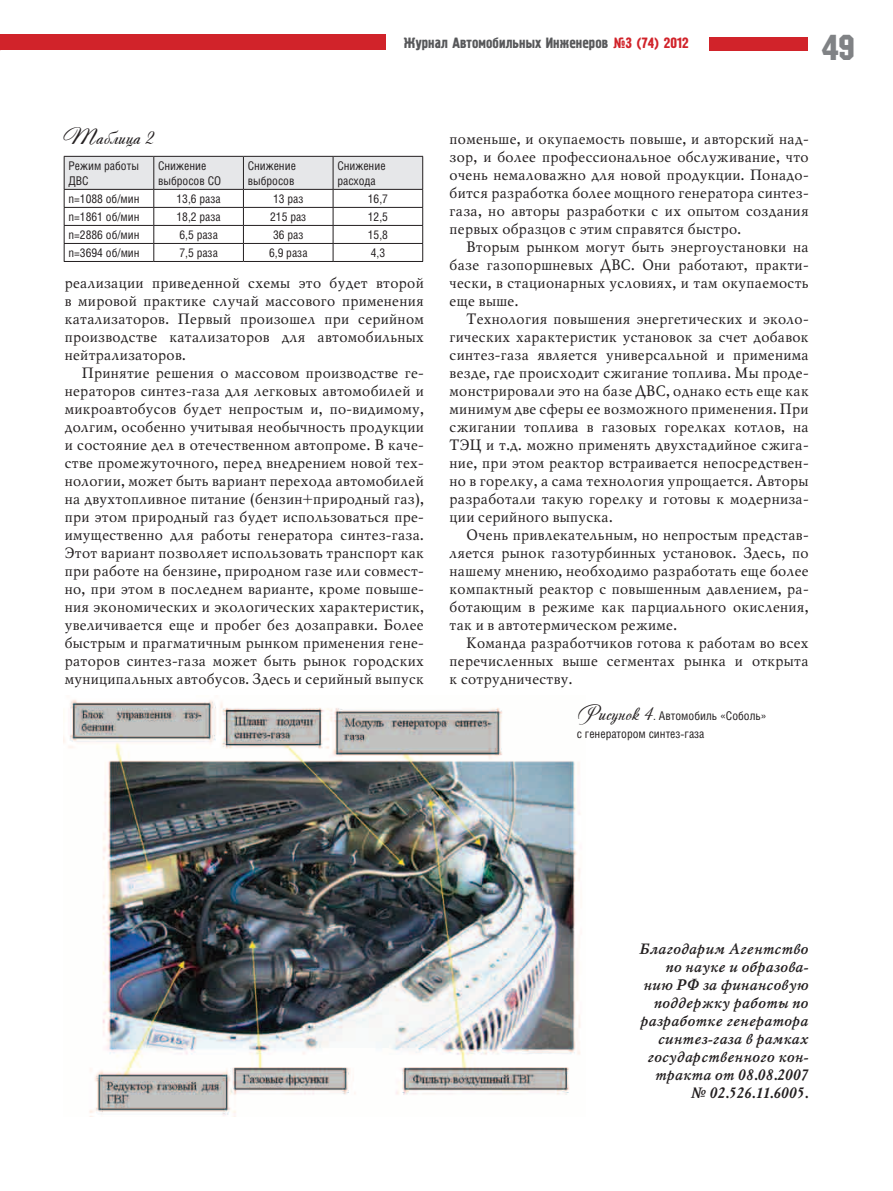
<style>
.page{position:relative;width:893px;height:1191px;background:#fff}
.page>*{position:absolute;margin:0;border:0;box-sizing:border-box;transform-origin:0 0}
.t1{font:36px "Machine C";color:#808285}
.t2{font:21px "Andantinoscript";color:#231f20}
.t3{font:15px/18px "Mysl C";color:#231f20;text-align:justify}
.t4{font:italic 700 15px/18px "Mysl C";color:#231f20;text-align:right}
.t5{font:15px "Pollock 1 C";color:#57585a}
.t6{font:12px/15px "Helios Cond";color:#231f20}
.s1{color:#d1232a}
.s2{font-family:"Andantinoscript";font-size:21px}
</style>
<div class="page">
<div style="left:0;top:34px;width:386px;height:16px;background:#d1232a"></div>
<div style="left:709px;top:38px;width:99px;height:13px;background:#d1232a"></div>
<svg style="left:64px;top:156px;width:359px;height:105px"></svg>
<hr style="left:64px;top:261px;width:90px;height:1px;background:#231f20">
<hr style="left:154px;top:261px;width:89px;height:1px;background:#231f20">
<hr style="left:243px;top:261px;width:90px;height:1px;background:#231f20">
<hr style="left:333px;top:261px;width:90px;height:1px;background:#231f20">
<img style="left:64px;top:700px;width:516px;height:416px">
<p class="t5" style="left:404px;top:34px;width:286px">Журнал Автомобильных Инженеров <span class="s1">№3 (74) 2012</span></p>
<h1 class="t1" style="left:822px;top:27px;width:34px">49</h1>
<h2 class="t2" style="left:64px;top:123px;width:92px">Таблица 2</h2>
<p class="t6" style="left:68px;top:158px;width:72px">Режим работы<br>ДВС</p>
<p class="t6" style="left:158px;top:158px;width:53px">Снижение выбросов СО</p>
<p class="t6" style="left:248px;top:158px;width:50px">Снижение выбросов</p>
<p class="t6" style="left:337px;top:158px;width:50px">Снижение расхода</p>
<p class="t6" style="left:68px;top:191px;width:73px">n=1088 об/мин</p>
<p class="t6" style="left:176px;top:191px;width:46px">13,6 раза</p>
<p class="t6" style="left:273px;top:191px;width:32px">13 раз</p>
<p class="t6" style="left:368px;top:191px;width:22px">16,7</p>
<p class="t6" style="left:68px;top:209px;width:73px">n=1861 об/мин</p>
<p class="t6" style="left:176px;top:209px;width:46px">18,2 раза</p>
<p class="t6" style="left:270px;top:209px;width:38px">215 раз</p>
<p class="t6" style="left:368px;top:209px;width:22px">12,5</p>
<p class="t6" style="left:68px;top:227px;width:73px">n=2886 об/мин</p>
<p class="t6" style="left:179px;top:227px;width:40px">6,5 раза</p>
<p class="t6" style="left:273px;top:227px;width:32px">36 раз</p>
<p class="t6" style="left:368px;top:227px;width:22px">15,8</p>
<p class="t6" style="left:68px;top:245px;width:73px">n=3694 об/мин</p>
<p class="t6" style="left:179px;top:245px;width:40px">7,5 раза</p>
<p class="t6" style="left:269px;top:245px;width:40px">6,9 раза</p>
<p class="t6" style="left:371px;top:245px;width:16px">4,3</p>
<p class="t3" style="left:64px;top:274px;width:361px">реализации приведенной схемы это будет второй в мировой практике случай массового применения катализаторов. Первый произошел при серийном производстве катализаторов для автомобильных нейтрализаторов.</p>
<p class="t3" style="left:64px;top:364px;width:361px;text-indent:17px">Принятие решения о массовом производстве ге&shy;нераторов синтез-газа для легковых автомобилей и микроавтобусов будет непростым и, по-видимому, долгим, особенно учитывая необычность продукции и состояние дел в отечественном автопроме. В каче&shy;стве промежуточного, перед внедрением новой тех&shy;нологии, может быть вариант перехода автомобилей на двухтопливное питание (бензин+природный газ), при этом природный газ будет использоваться пре&shy;имущественно для работы генератора синтез-газа.<br>Этот вариант позволяет использовать транспорт как при работе на бензине, природном газе или совмест&shy;но, при этом в последнем варианте, кроме повыше&shy;ния экономических и экологических характеристик, увеличивается еще и пробег без дозаправки. Более быстрым и прагматичным рынком применения гене&shy;раторов синтез-газа может быть рынок городских муниципальных автобусов. Здесь и серийный выпуск</p>
<p class="t3" style="left:449px;top:130px;width:361px">поменьше, и окупаемость повыше, и авторский над&shy;зор, и более профессиональное обслуживание, что очень немаловажно для новой продукции. Понадо&shy;бится разработка более мощного генератора синтез&shy;газа, но авторы разработки с их опытом создания первых образцов с этим справятся быстро.</p>
<p class="t3" style="left:449px;top:238px;width:361px;text-indent:17px">Вторым рынком могут быть энергоустановки на базе газопоршневых ДВС. Они работают, практи&shy;чески, в стационарных условиях, и там окупаемость еще выше.</p>
<p class="t3" style="left:449px;top:310px;width:361px;text-indent:17px">Технология повышения энергетических и эколо&shy;гических характеристик установок за счет добавок синтез-газа является универсальной и применима везде, где происходит сжигание топлива. Мы проде&shy;монстрировали это на базе ДВС, однако есть еще как минимум две сферы ее возможного применения. При сжигании топлива в газовых горелках котлов, на ТЭЦ и т.д. можно применять двухстадийное сжига&shy;ние, при этом реактор встраивается непосредствен&shy;но в горелку, а сама технология упрощается. Авторы разработали такую горелку и готовы к модерниза&shy;ции серийного выпуска.</p>
<p class="t3" style="left:449px;top:526px;width:361px;text-indent:17px">Очень привлекательным, но непростым представ&shy;ляется рынок газотурбинных установок. Здесь, по нашему мнению, необходимо разработать еще более компактный реактор с повышенным давлением, ра&shy;ботающим в режиме как парциального окисления, так и в автотермическом режиме.</p>
<p class="t3" style="left:449px;top:634px;width:361px;text-indent:17px">Команда разработчиков готова к работам во всех перечисленных выше сегментах рынка и открыта к сотрудничеству.</p>
<p class="t6" style="left:577px;top:707px;width:191px;line-height:18px"><span class="s2">Рисунок 4</span>. Автомобиль «Соболь» с генератором синтез-газа</p>
<p class="t4" style="left:639px;top:940px;width:171px">Благодарим Агентство по науке и образова&shy;нию РФ за финансовую поддержку работы по разработке генератора синтез-газа в рамках государственного кон&shy;тракта от 08.08.2007 № 02.526.11.6005.</p>
</div>
